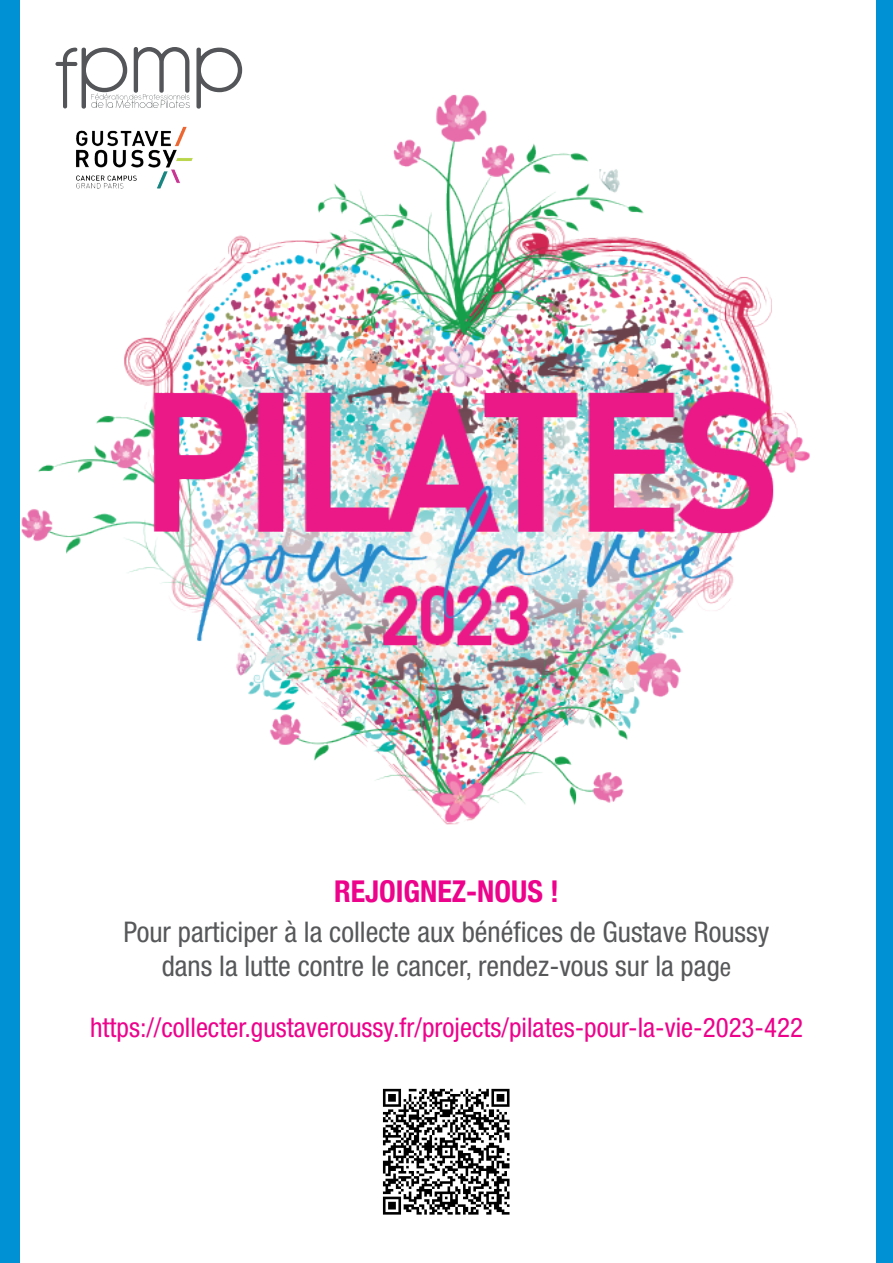
<style>
.page{position:relative;width:893px;height:1263px;background:#fff}
.page>*{position:absolute;margin:0;border:0;box-sizing:border-box;transform-origin:0 0}
.t1{font:700 condensed 30px "Helvetica Neue";color:#ed028c}
.t2{font:condensed 28.5px/34.2px "Helvetica Neue LT Std";color:#57585a;text-align:center}
.t3{font:condensed 27px "Helvetica Neue LT Std";color:#ed028c}
.s1{font-size:25.5px}
</style>
<div class="page">
<img style="left:382px;top:1088px;width:128px;height:127px">
<div style="left:0;top:0;width:20px;height:1263px;background:#0091d4"></div>
<div style="left:877px;top:0;width:16px;height:1263px;background:#0091d4"></div>
<img style="left:21px;top:94px;width:789px;height:731px">
<svg style="left:54px;top:47px;width:189px;height:63px"></svg>
<p class="t1" style="left:334px;top:866px;width:226px">REJOIGNEZ-NOUS !</p>
<p class="t2" style="left:124px;top:914px;width:647px">Pour participer à la collecte aux bénéfices de Gustave Roussy dans la lutte contre le cancer, rendez-vous sur la pag<span class="s1">e</span></p>
<p class="t3" style="left:90px;top:1012px;width:714px">https://collecter.gustaveroussy.fr/projects/pilates-pour-la-vie-2023-422</p>
</div>
